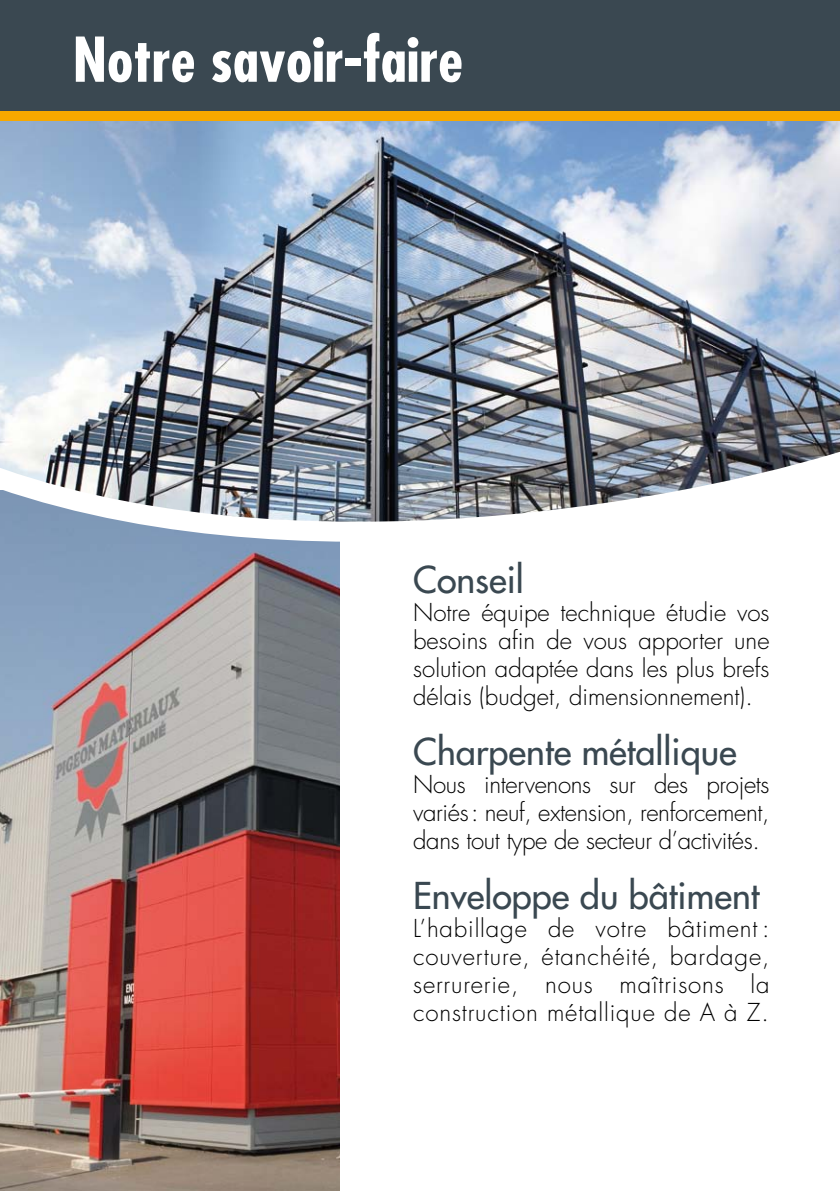
<style>
.page{position:relative;width:840px;height:1191px;background:#fff}
.page>*{position:absolute;margin:0;border:0;box-sizing:border-box;transform-origin:0 0}
.t1{font:700 condensed 60px "Futura";color:#fff}
.t2{font:36px "Futura";color:#3a4851}
.t3{font:300 24px/28px "Futura";color:#000;text-align:justify}
</style>
<div class="page">
<img style="left:0;top:593px;width:339px;height:598px">
<img style="left:0;top:121px;width:839px;height:252px">
<div style="left:0;top:0;width:839px;height:113px;background:#3a4851"></div>
<img style="left:0;top:373px;width:839px;height:220px">
<div style="left:0;top:111px;width:839px;height:10px;background:#f7a800"></div>
<h1 class="t1" style="left:73px;top:21px;width:391px">Notre savoir-faire</h1>
<h2 class="t2" style="left:413px;top:556px;width:112px">Conseil</h2>
<p class="t3" style="left:413px;top:598px;width:358px">Notre équipe technique étudie vos besoins afin de vous apporter une solution adaptée dans les plus brefs délais (budget, dimensionnement).</p>
<h2 class="t2" style="left:413px;top:728px;width:325px">Charpente métallique</h2>
<p class="t3" style="left:413px;top:770px;width:358px">Nous intervenons sur des projets variés: neuf, extension, renforcement, dans tout type de secteur d’activités.</p>
<h2 class="t2" style="left:413px;top:872px;width:348px">Enveloppe du bâtiment</h2>
<p class="t3" style="left:413px;top:914px;width:358px">L’habillage de votre bâtiment : couverture, étanchéité, bardage, serrurerie, nous maîtrisons la construction métallique de A à Z.</p>
</div>
